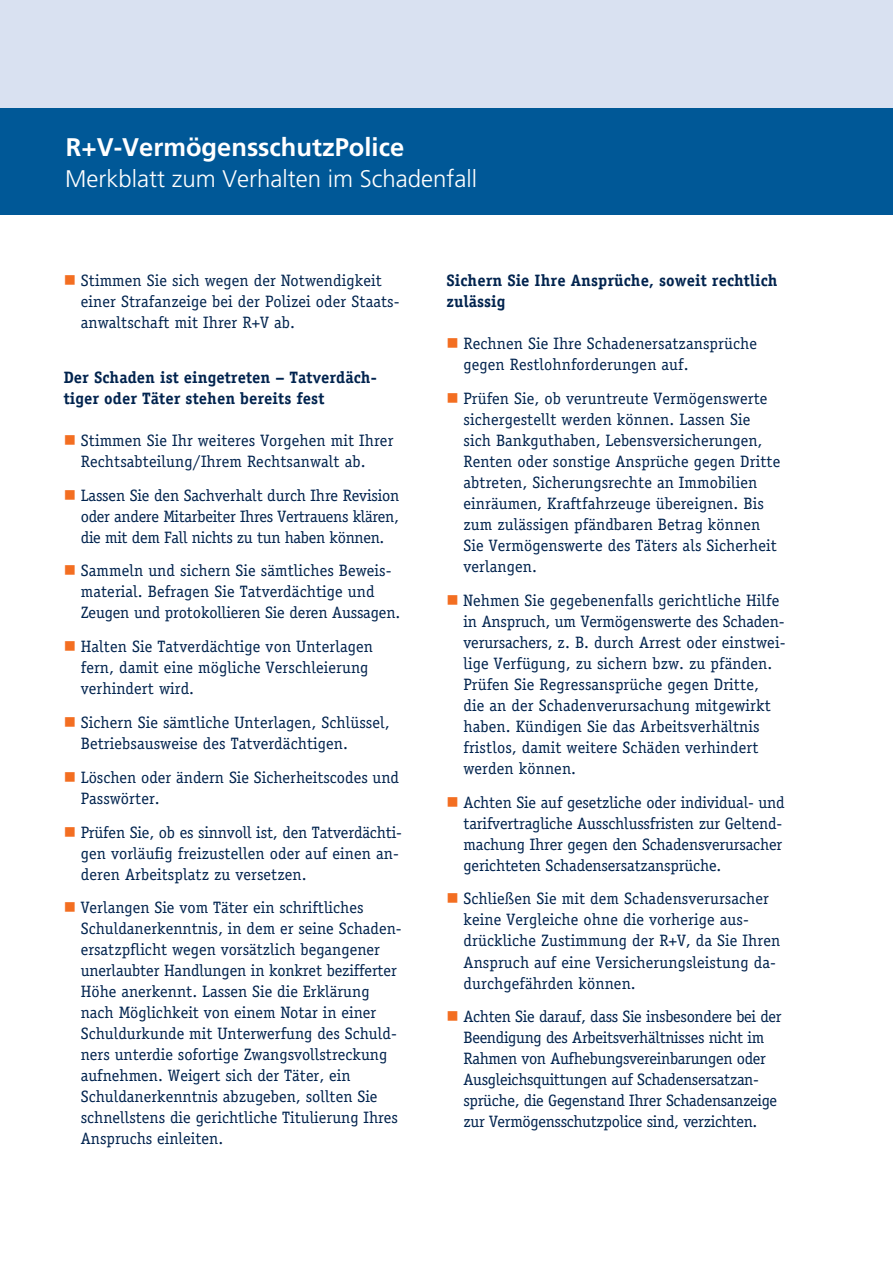
<style>
.page{position:relative;width:893px;height:1263px;background:#fff}
.page>*{position:absolute;margin:0;border:0;box-sizing:border-box;transform-origin:0 0}
.t1{font:700 25.5px "Frutiger";color:#fff}
.t2{font:300 24px "Frutiger";color:#fff}
.t3{font:16.5px/21px "Officina Serif";letter-spacing:.005em;color:#00234e}
.t4{font:16.5px/21px "Officina Serif";letter-spacing:-.02em;color:#00234e}
.t5{font:700 16.5px/21px "Officina Serif";letter-spacing:.005em;color:#00234e}
.s1{color:#f36e21}
</style>
<div class="page">
<div style="left:0;top:0;width:893px;height:129px;background:#d9e1f1"></div>
<div style="left:0;top:108px;width:893px;height:107px;background:#005897"></div>
<h1 class="t1" style="left:66px;top:132px;width:340px">R+V-VermögensschutzPolice</h1>
<h2 class="t2" style="left:65px;top:165px;width:413px">Merkblatt zum Verhalten im Schadenfall</h2>
<p class="t3" style="left:81px;top:270px;width:320px;text-indent:-17px"><span class="s1">■</span> Stimmen Sie sich wegen der Notwendigkeit einer Strafanzeige bei der Polizei oder Staats&shy;anwaltschaft mit Ihrer R+V ab.</p>
<p class="t5" style="left:64px;top:367px;width:315px">Der Schaden ist eingetreten – Tatverdäch&shy;tiger oder Täter stehen bereits fest</p>
<p class="t3" style="left:81px;top:430px;width:314px;text-indent:-17px"><span class="s1">■</span> Stimmen Sie Ihr weiteres Vorgehen mit Ihrer<br>Rechtsabteilung/Ihrem Rechtsanwalt ab.</p>
<p class="t3" style="left:81px;top:485px;width:320px;text-align:justify;text-indent:-17px"><span class="s1">■</span> Lassen Sie den Sachverhalt durch Ihre Revision oder andere Mitarbeiter Ihres Vertrauens klären, die mit dem Fall nichts zu tun haben können.</p>
<p class="t3" style="left:81px;top:560px;width:321px;text-indent:-17px"><span class="s1">■</span> Sammeln und sichern Sie sämtliches Beweis&shy;material. Befragen Sie Tatverdächtige und<br>Zeugen und protokollieren Sie deren Aussagen.</p>
<p class="t3" style="left:81px;top:636px;width:294px;text-indent:-17px"><span class="s1">■</span> Halten Sie Tatverdächtige von Unterlagen fern, damit eine mögliche Verschleierung verhindert wird.</p>
<p class="t3" style="left:81px;top:712px;width:310px;text-indent:-17px"><span class="s1">■</span> Sichern Sie sämtliche Unterlagen, Schlüssel,<br>Betriebsausweise des Tatverdächtigen.</p>
<p class="t3" style="left:81px;top:767px;width:320px;text-indent:-17px"><span class="s1">■</span> Löschen oder ändern Sie Sicherheitscodes und<br>Passwörter.</p>
<p class="t3" style="left:81px;top:821px;width:323px;text-indent:-17px"><span class="s1">■</span> Prüfen Sie, ob es sinnvoll ist, den Tatverdächti&shy;gen vorläufig freizustellen oder auf einen an&shy;deren Arbeitsplatz zu versetzen.</p>
<p class="t3" style="left:81px;top:897px;width:322px;text-indent:-17px"><span class="s1">■</span> Verlangen Sie vom Täter ein schriftliches Schuldanerkenntnis, in dem er seine Schaden&shy;ersatzpflicht wegen vorsätzlich begangener unerlaubter Handlungen in konkret bezifferter Höhe anerkennt. Lassen Sie die Erklärung nach Möglichkeit von einem Notar in einer Schuldurkunde mit Unterwerfung des Schuld&shy;ners unterdie sofortige Zwangsvollstreckung aufnehmen. Weigert sich der Täter, ein Schuldanerkenntnis abzugeben, sollten Sie schnellstens die gerichtliche Titulierung Ihres Anspruchs einleiten.</p>
<p class="t5" style="left:446px;top:270px;width:333px">Sichern Sie Ihre Ansprüche, soweit rechtlich zulässig</p>
<p class="t3" style="left:463px;top:333px;width:295px;text-indent:-17px"><span class="s1">■</span> Rechnen Sie Ihre Schadenersatzansprüche gegen Restlohnforderungen auf.</p>
<p class="t3" style="left:463px;top:388px;width:318px;text-indent:-17px"><span class="s1">■</span> Prüfen Sie, ob veruntreute Vermögenswerte sichergestellt werden können. Lassen Sie sich Bankguthaben, Lebensversicherungen, Renten oder sonstige Ansprüche gegen Dritte abtreten, Sicherungsrechte an Immobilien einräumen, Kraftfahrzeuge übereignen. Bis zum zulässigen pfändbaren Betrag können Sie Vermögenswerte des Täters als Sicherheit verlangen.</p>
<p class="t3" style="left:463px;top:590px;width:323px;text-indent:-17px"><span class="s1">■</span> Nehmen Sie gegebenenfalls gerichtliche Hilfe in Anspruch, um Vermögenswerte des Schaden&shy;verursachers, z. B. durch Arrest oder einstwei&shy;lige Verfügung, zu sichern bzw. zu pfänden.<br>Prüfen Sie Regressansprüche gegen Dritte,<br>die an der Schadenverursachung mitgewirkt haben. Kündigen Sie das Arbeitsverhältnis fristlos, damit weitere Schäden verhindert werden können.</p>
<p class="t3" style="left:463px;top:792px;width:323px;text-indent:-17px"><span class="s1">■</span> Achten Sie auf gesetzliche oder individual- und tarifvertragliche Ausschlussfristen zur Geltend&shy;machung Ihrer gegen den Schadensverursacher gerichteten Schadensersatzansprüche.</p>
<p class="t3" style="left:463px;top:888px;width:318px;text-indent:-17px"><span class="s1">■</span> Schließen Sie mit dem Schadensverursacher keine Vergleiche ohne die vorherige aus&shy;drückliche Zustimmung der R+V, da Sie Ihren Anspruch auf eine Versicherungsleistung da&shy;durchgefährden können.</p>
<p class="t4" style="left:463px;top:1006px;width:320px;text-indent:-17px"><span class="s1">■</span> Achten Sie darauf, dass Sie insbesondere bei der Beendigung des Arbeitsverhältnisses nicht im Rahmen von Aufhebungsvereinbarungen oder Ausgleichsquittungen auf Schadensersatzan&shy;sprüche, die Gegenstand Ihrer Schadensanzeige zur Vermögensschutzpolice sind, verzichten.</p>
</div>
